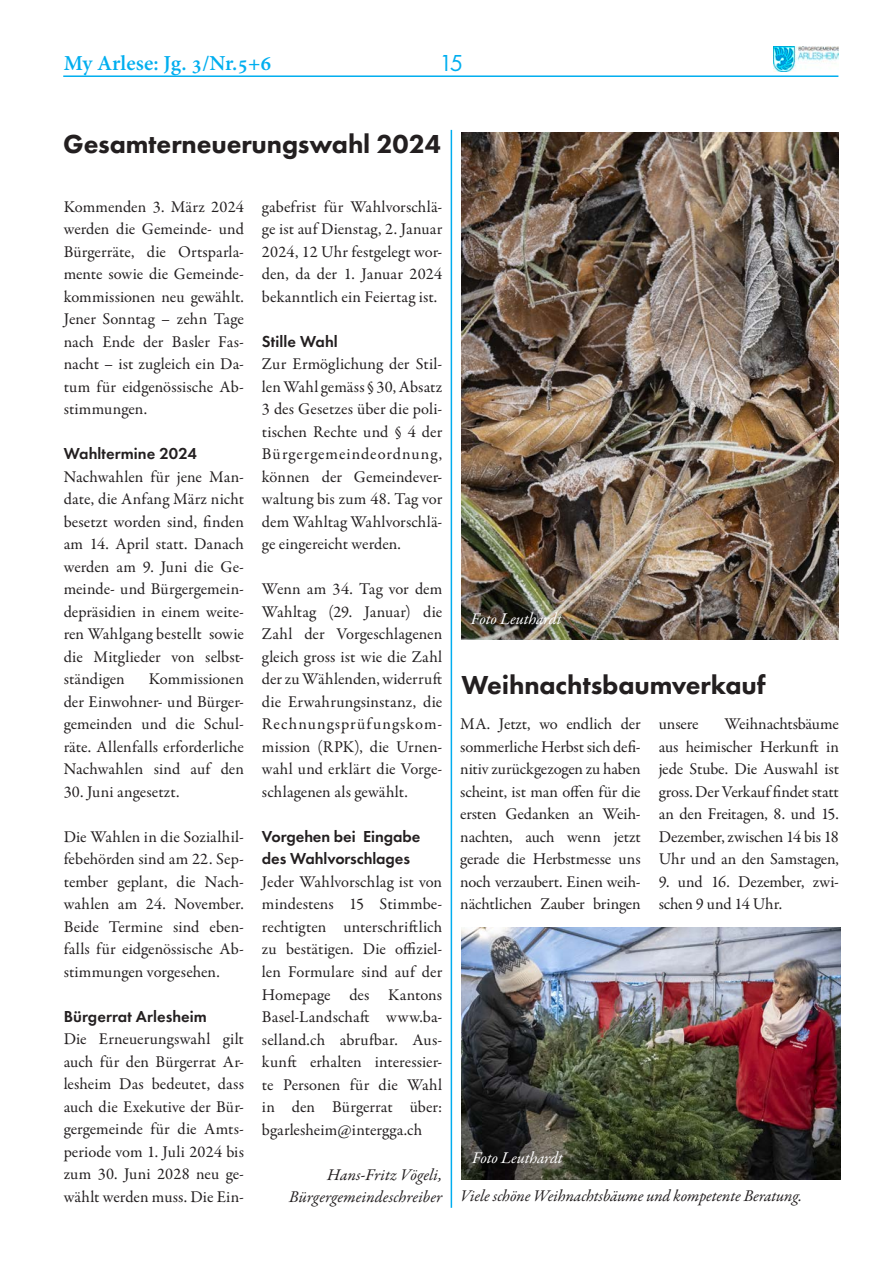
<style>
.page{position:relative;width:893px;height:1263px;background:#fff}
.page>*{position:absolute;margin:0;border:0;box-sizing:border-box;transform-origin:0 0}
.t1{font:800 27px "Futura PT";letter-spacing:-.005em;color:#231f20}
.t2{font:24px "Futura PT";color:#00aeef}
.t3{font:700 21px "Adobe Hebrew";color:#00aeef}
.t4{font:16.5px/22.5px "Garamond Premr Pro";color:#231f20;text-align:justify}
.t5{font:italic 16.5px "Garamond Premr Pro";letter-spacing:-.005em;color:#231f20}
.t6{font:600 16.5px/22.5px "Futura PT";letter-spacing:-.005em;color:#231f20}
.t7{font:italic 16.5px "Garamond Premr Pro";letter-spacing:-.015em;color:#fff}
</style>
<div class="page">
<hr style="left:63px;top:75px;width:775px;height:2px;background:#00aeef">
<img style="left:773px;top:47px;width:66px;height:24px">
<img style="left:461px;top:133px;width:378px;height:506px">
<img style="left:461px;top:928px;width:379px;height:251px">
<hr style="left:451px;top:130px;width:1px;height:1078px;background:#00aeef">
<p class="t3" style="left:64px;top:50px;width:209px">My Arlese: Jg. 3/Nr.5+6</p>
<h2 class="t2" style="left:439px;top:49px;width:26px">15</h2>
<p class="t1" style="left:63px;top:127px;width:379px">Gesamterneuerungswahl 2024</p>
<p class="t4" style="left:64px;top:195px;width:182px">Kommenden 3. März 2024 werden die Gemeinde- und Bürgerräte, die Ortsparla&shy;mente sowie die Gemeinde&shy;kommissionen neu gewählt.<br>Jener Sonntag – zehn Tage nach Ende der Basler Fas&shy;nacht – ist zugleich ein Da&shy;tum für eidgenössische Ab&shy;stimmungen.</p>
<p class="t6" style="left:64px;top:442px;width:135px">Wahltermine 2024</p>
<p class="t4" style="left:64px;top:466px;width:182px">Nachwahlen für jene Man&shy;date, die Anfang März nicht besetzt worden sind, finden am 14. April statt. Danach werden am 9. Juni die Ge&shy;meinde- und Bürgergemein&shy;depräsidien in einem weite&shy;ren Wahlgang bestellt sowie die Mitglieder von selbst&shy;ständigen</p>
<p class="t4" style="left:64px;top:668px;width:182px;text-indent:85px">Kommissionen der Einwohner- und Bürger&shy;gemeinden und die Schul&shy;räte. Allenfalls erforderliche Nachwahlen sind auf den</p>
<p class="t4" style="left:64px;top:781px;width:117px">30. Juni angesetzt.</p>
<p class="t4" style="left:64px;top:826px;width:182px">Die Wahlen in die Sozialhil&shy;febehörden sind am 22. Sep&shy;tember geplant, die Nach&shy;wahlen am 24. November.<br>Beide Termine sind eben&shy;falls für eidgenössische Ab&shy;stimmungen vorgesehen.</p>
<p class="t6" style="left:64px;top:1005px;width:145px">Bürgerrat Arlesheim</p>
<p class="t4" style="left:64px;top:1028px;width:182px">Die Erneuerungswahl gilt auch für den Bürgerrat Ar&shy;lesheim Das bedeutet, dass auch die Exekutive der Bür&shy;gergemeinde für die Amts&shy;periode vom 1. Juli 2024 bis zum 30. Juni 2028 neu ge&shy;wählt werden muss. Die Ein-</p>
<p class="t4" style="left:262px;top:196px;width:182px">gabefrist für Wahlvorschlä&shy;ge ist auf Dienstag, 2. Januar 2024, 12 Uhr festgelegt wor&shy;den, da der 1. Januar 2024 bekanntlich ein Feiertag ist.</p>
<p class="t6" style="left:262px;top:330px;width:77px">Stille Wahl</p>
<p class="t4" style="left:262px;top:353px;width:182px">Zur Ermöglichung der Stil&shy;len Wahl gemäss § 30, Absatz 3 des Gesetzes über die poli&shy;tischen Rechte und § 4 der Bürgergemeindeordnung, können der Gemeindever&shy;waltung bis zum 48. Tag vor dem Wahltag Wahlvorschlä&shy;ge eingereicht werden.</p>
<p class="t4" style="left:262px;top:578px;width:182px">Wenn am 34. Tag vor dem Wahltag (29. Januar) die Zahl der Vorgeschlagenen gleich gross ist wie die Zahl der zu Wählenden, widerruft die Erwahrungsinstanz, die Rechnungsprüfungskom&shy;mission (RPK), die Urnen&shy;wahl und erklärt die Vorge&shy;schlagenen als gewählt.</p>
<p class="t6" style="left:262px;top:825px;width:160px">Vorgehen bei Eingabe des Wahlvorschlages</p>
<p class="t4" style="left:262px;top:871px;width:182px">Jeder Wahlvorschlag ist von mindestens 15 Stimmbe&shy;rechtigten unterschriftlich zu bestätigen. Die offiziel&shy;len Formulare sind auf der Homepage des Kantons Basel-Landschaft www.ba&shy;selland.ch abrufbar. Aus&shy;kunft erhalten interessier&shy;te Personen für die Wahl in den Bürgerrat über: bgarlesheim@intergga.ch</p>
<p class="t5" style="left:327px;top:1164px;width:117px">Hans-Fritz Vögeli,</p>
<p class="t5" style="left:289px;top:1186px;width:155px">Bürgergemeindeschreiber</p>
<p class="t7" style="left:471px;top:608px;width:92px">Foto Leuthardt</p>
<p class="t1" style="left:461px;top:668px;width:306px">Weihnachtsbaumverkauf</p>
<p class="t4" style="left:460px;top:713px;width:182px">MA. Jetzt, wo endlich der sommerliche Herbst sich defi&shy;nitiv zurückgezogen zu haben scheint, ist man offen für die ersten Gedanken an Weih&shy;nachten, auch wenn jetzt gerade die Herbstmesse uns noch verzaubert. Einen weih&shy;nächtlichen Zauber bringen</p>
<p class="t4" style="left:659px;top:713px;width:182px;text-indent:66px">Weihnachtsbäume aus heimischer Herkunft in jede Stube. Die Auswahl ist gross. Der Verkauf findet statt an den Freitagen, 8. und 15.<br>Dezember, zwischen 14 bis 18<br>Uhr und an den Samstagen,</p>
<p class="t4" style="left:659px;top:871px;width:182px">9. und 16. Dezember, zwi&shy;schen 9 und 14 Uhr.</p>
<p class="t4" style="left:659px;top:713px;width:41px">unsere</p>
<p class="t7" style="left:472px;top:1147px;width:92px">Foto Leuthardt</p>
<p class="t5" style="left:460px;top:1185px;width:343px">Viele schöne Weihnachtsbäume und kompetente Beratung.</p>
</div>
